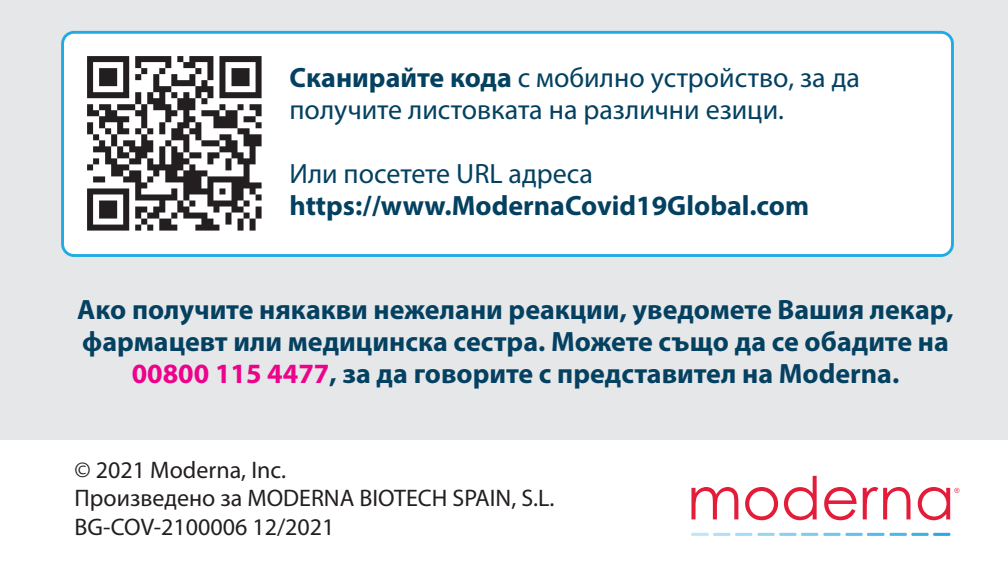
<style>
.page{position:relative;width:1008px;height:576px;background:#fff}
.page>*{position:absolute;margin:0;border:0;box-sizing:border-box;transform-origin:0 0}
.t1{font:700 28px/32px "Myriad Pro";color:#044161;text-align:center}
.t2{font:28px/32px "Myriad Pro";color:#044161}
.t3{font:24px/28.8px "Myriad Pro";color:#231f20}
.s1{font-weight:700}
.s2{color:#ed028c}
</style>
<div class="page">
<div style="left:0;top:0;width:1008px;height:439px;background:#e6e7e9"></div>
<div style="left:63px;top:32px;width:889px;height:224px;background:#fff;border-radius:12px"></div>
<div style="left:61px;top:31px;width:893px;height:226px;border:3px solid #22abe2;border-radius:12px"></div>
<img style="left:87px;top:56px;width:175px;height:175px">
<svg style="left:890px;top:533px;width:60px;height:3px"></svg>
<hr style="left:867px;top:533px;width:18px;height:3px;background:#52bdea">
<hr style="left:845px;top:533px;width:18px;height:3px;background:#5fc3ec">
<hr style="left:823px;top:533px;width:18px;height:3px;background:#6ec7ec">
<svg style="left:691px;top:533px;width:127px;height:3px"></svg>
<svg style="left:691px;top:487px;width:47px;height:32px"></svg>
<svg style="left:745px;top:487px;width:33px;height:33px"></svg>
<svg style="left:784px;top:476px;width:33px;height:44px"></svg>
<svg style="left:824px;top:487px;width:33px;height:33px"></svg>
<svg style="left:863px;top:487px;width:48px;height:32px"></svg>
<svg style="left:918px;top:487px;width:41px;height:33px"></svg>
<p class="t2" style="left:289px;top:62px;width:572px"><span class="s1">Сканирайте кода</span> с мобилно устройство, за да получите листовката на различни езици.</p>
<p class="t2" style="left:289px;top:158px;width:305px">Или посетете URL адреса</p>
<p class="t1" style="left:289px;top:188px;width:521px">https://www.ModernaCovid19Global.com</p>
<p class="t1" style="left:77px;top:292px;width:878px">Ако получите някакви нежелани реакции, уведомете Вашия лекар, фармацевт или медицинска сестра. Можете също да се обадите на<br><span class="s2">00800 115 4477</span>, за да говорите с представител на Moderna.</p>
<p class="t3" style="left:75px;top:456px;width:481px">© 2021 Moderna, Inc.<br>Произведено за MODERNA BIOTECH SPAIN, S.L.<br>BG-COV-2100006 12/2021</p>
</div>
